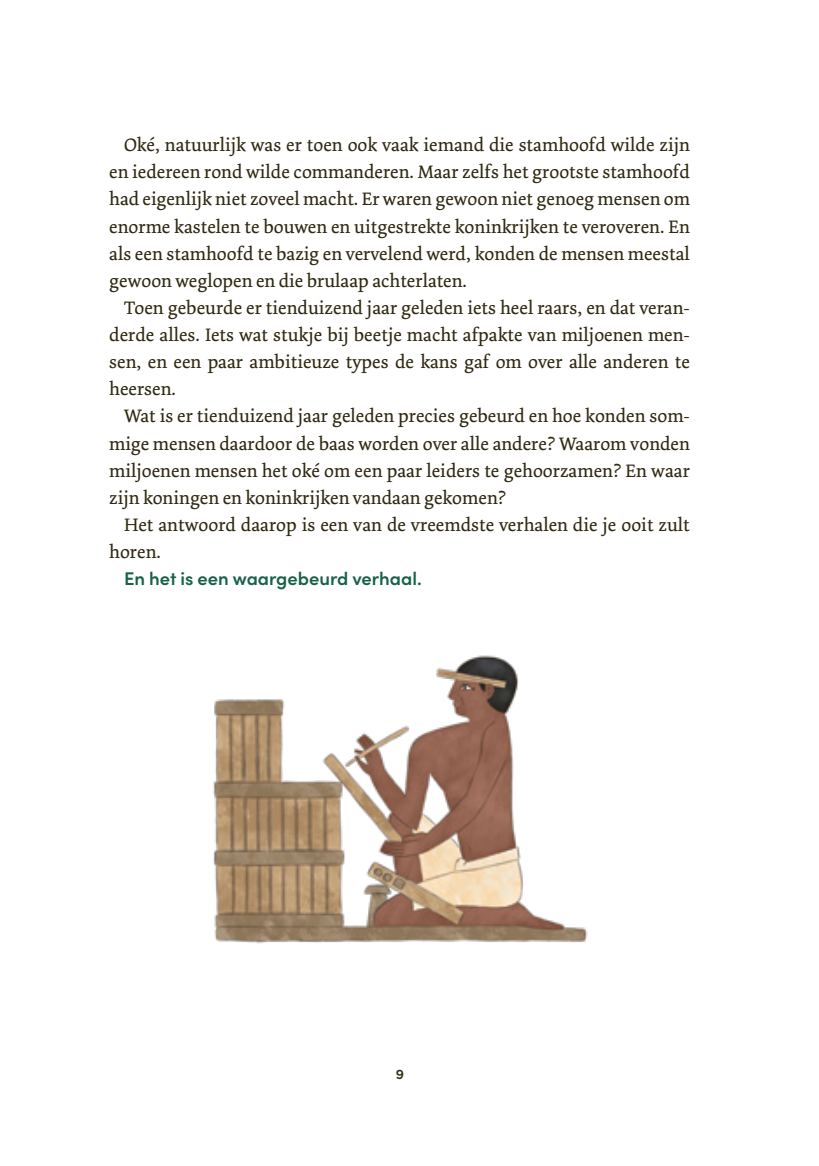
<style>
.page{position:relative;width:819px;height:1166px;background:#fff}
.page>*{position:absolute;margin:0;border:0;box-sizing:border-box;transform-origin:0 0}
.plat{font:19.07px/27.1px "Dolly Pro";color:#2f2912;text-align:justify}
.plat-2{font:600 18.38px "Sofia Pro";color:#166147}
.t1{font:600 14px "Sofia Pro";color:#2f2912}
</style>
<div class="page">
<img style="left:213px;top:655px;width:375px;height:289px">
<p class="plat" style="left:109px;top:131px;width:582px;text-indent:15px">Oké, natuurlijk was er toen ook vaak iemand die stamhoofd wilde zijn en iedereen rond wilde commanderen. Maar zelfs het grootste stamhoofd had eigenlijk niet zoveel macht. Er waren gewoon niet genoeg mensen om enorme kastelen te bouwen en uitgestrekte koninkrijken te veroveren. En als een stamhoofd te bazig en vervelend werd, konden de mensen meestal gewoon weglopen en die brulaap achterlaten.</p>
<p class="plat" style="left:109px;top:294px;width:582px;text-indent:15px">Toen gebeurde er tienduizend jaar geleden iets heel raars, en dat veran&shy;derde alles. Iets wat stukje bij beetje macht afpakte van miljoenen men&shy;sen, en een paar ambitieuze types de kans gaf om over alle anderen te heersen.</p>
<p class="plat" style="left:109px;top:403px;width:582px;text-indent:15px">Wat is er tienduizend jaar geleden precies gebeurd en hoe konden som&shy;mige mensen daardoor de baas worden over alle andere? Waarom vonden miljoenen mensen het oké om een paar leiders te gehoorzamen? En waar zijn koningen en koninkrijken vandaan gekomen?</p>
<p class="plat" style="left:109px;top:511px;width:582px;text-indent:15px">Het antwoord daarop is een van de vreemdste verhalen die je ooit zult horen.</p>
<p class="plat-2" style="left:124px;top:565px;width:299px">En het is een waargebeurd verhaal.</p>
<p class="t1" style="left:396px;top:1064px;width:10px">9</p>
</div>
